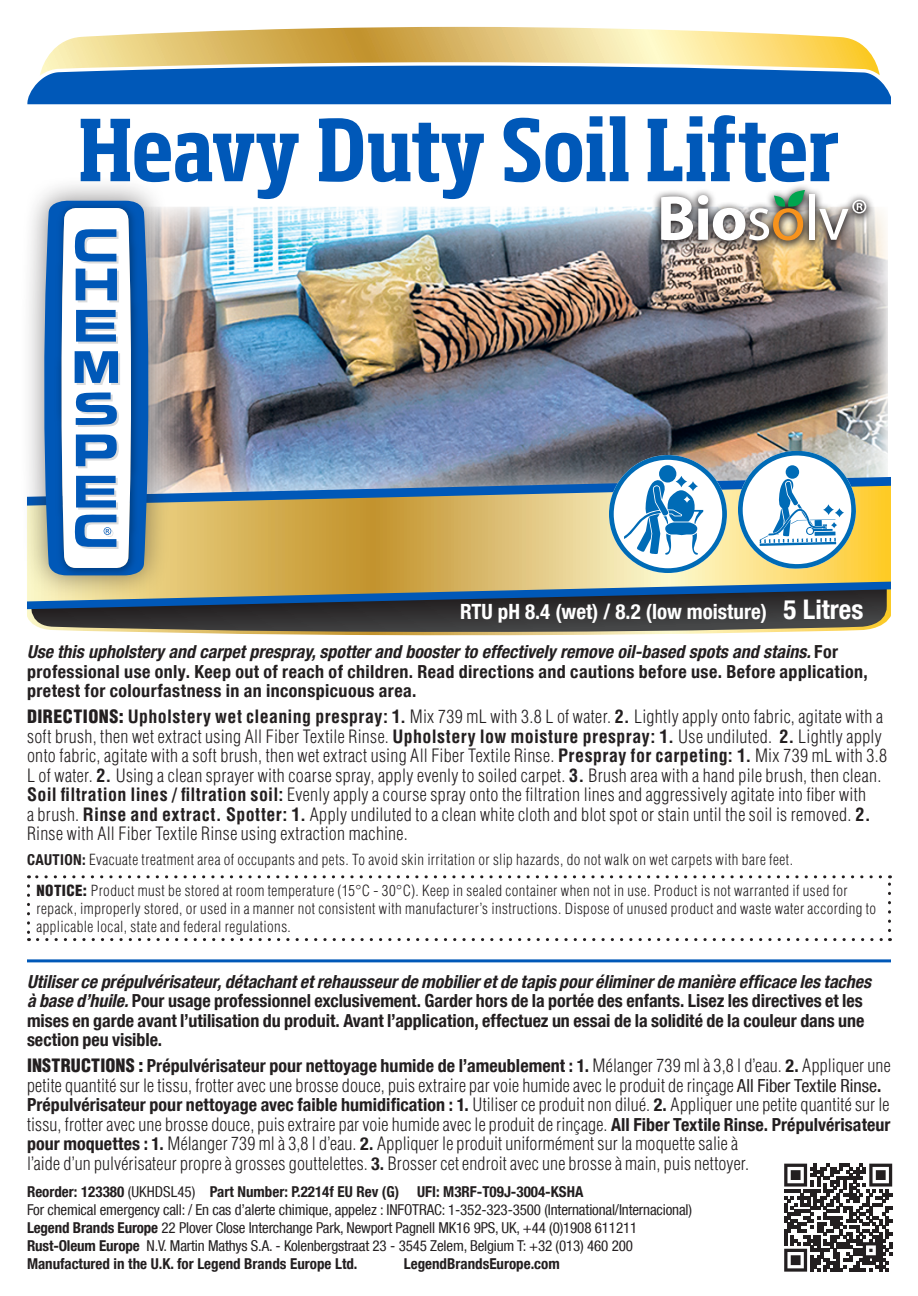
<style>
.page{position:relative;width:918px;height:1296px;background:#fff}
.page>*{position:absolute;margin:0;border:0;box-sizing:border-box;transform-origin:0 0}
.t1{font:700 condensed 84px "Soho Std";color:#0058b8}
.t2{font:700 condensed 21px "Helvetica Neue LT Com";color:#fff}
.t3{font:300 condensed 18px/19.5px "Helvetica LT Std";letter-spacing:.015em;color:#231f20}
.t4{font:700 condensed 18px/19.5px "Helvetica Neue LT Com";letter-spacing:.005em;color:#231f20}
.t5{font:700 condensed 18px/19.5px "Helvetica Neue LT Com";letter-spacing:.025em;color:#231f20}
.t6{font:300 condensed 15px/30.9px "Helvetica LT Std";letter-spacing:.03em;color:#231f20}
.t7{font:condensed 15px/18px "Helvetica Neue LT Com";letter-spacing:-.01em;color:#231f20}
.t8{font:700 condensed 15px "Helvetica Neue LT Com";color:#231f20}
.s1{font-size:27px}
.s2{font-style:italic}
.s3{font-weight:900}
.s4{font-weight:700}
.s5{font-family:"Helvetica Neue LT Com";font-weight:700}
.s6{font-family:"Helvetica LT Std";font-weight:900}
.s7{font-family:"Helvetica LT Std";font-weight:300}
.s8{font-family:"Helvetica Neue LT Com";font-weight:400}
</style>
<div class="page">
<svg style="left:27px;top:886px;width:3px;height:55px"></svg>
<svg style="left:37px;top:938px;width:854px;height:3px"></svg>
<svg style="left:888px;top:875px;width:3px;height:56px"></svg>
<svg style="left:28px;top:875px;width:853px;height:3px"></svg>
<hr style="left:27px;top:959px;width:864px;height:3px;background:#0058b8">
<svg style="left:784px;top:1164px;width:108px;height:108px"></svg>
<img style="left:173px;top:208px;width:714px;height:269px">
<svg style="left:27px;top:27px;width:864px;height:77px;background:#819ca5"></svg>
<svg style="left:27px;top:609px;width:864px;height:26px;background:#5e594f"></svg>
<svg style="left:27px;top:477px;width:864px;height:132px;background:#4c5d71"></svg>
<svg style="left:27px;top:486px;width:864px;height:115px;background:#b4a56e"></svg>
<div style="left:20px;top:176px;width:153px;height:424px;background:#231f20;opacity:.55"></div>
<svg style="left:44px;top:201px;width:104px;height:374px"></svg>
<svg style="left:737px;top:450px;width:120px;height:120px"></svg>
<img style="left:652px;top:186px;width:223px;height:65px">
<svg style="left:661px;top:190px;width:144px;height:50px"></svg>
<div style="left:809px;top:195px;width:6px;height:45px;background:#fff"></div>
<svg style="left:819px;top:200px;width:47px;height:40px"></svg>
<svg style="left:609px;top:455px;width:118px;height:118px"></svg>
<h1 class="t1" style="left:78px;top:97px;width:763px">Heavy Duty Soil Lifter</h1>
<p class="t2" style="left:460px;top:599px;width:405px">RTU pH 8.4 (wet) / 8.2 (low moisture) <span class="s1">5 Litres</span></p>
<p class="t5" style="left:27px;top:642px;width:842px"><span class="s2">Use this upholstery and carpet prespray, spotter and booster to effectively remove oil-based spots and stains.</span> For professional use only. Keep out of reach of children. Read directions and cautions before use. Before application, pretest for colourfastness in an inconspicuous area.</p>
<p class="t3" style="left:27px;top:707px;width:862px"><span class="s3">DIRECTIONS:</span> <span class="s4">Upholstery wet cleaning prespray: 1.</span> Mix 739 mL with 3.8 L of water. <span class="s4">2.</span> Lightly apply onto fabric, agitate with a soft brush, then wet extract using All Fiber Textile Rinse. <span class="s4">Upholstery low moisture prespray: 1.</span> Use undiluted. <span class="s4">2.</span> Lightly apply onto fabric, agitate with a soft brush, then wet extract using All Fiber Textile Rinse. <span class="s4">Prespray for carpeting: 1.</span> Mix 739 mL with 3.8<br>L of water. <span class="s4">2.</span> Using a clean sprayer with coarse spray, apply evenly to soiled carpet. <span class="s4">3.</span> Brush area with a hand pile brush, then clean.<br><span class="s4">Soil filtration lines / filtration soil:</span> Evenly apply a course spray onto the filtration lines and aggressively agitate into fiber with<br>a brush. <span class="s4">Rinse and extract. Spotter: 1.</span> Apply undiluted to a clean white cloth and blot spot or stain until the soil is removed. <span class="s4">2.<br></span>Rinse with All Fiber Textile Rinse using extraction machine.</p>
<p class="t6" style="left:36px;top:844px;width:813px;text-indent:-9px"><span class="s5">CAUTION:</span> Evacuate treatment area of occupants and pets. To avoid skin irritation or slip hazards, do not walk on wet carpets with bare feet.<br><span class="s3">NOTICE:</span> Product must be stored at room temperature (15°C - 30°C). Keep in sealed container when not in use. Product is not warranted if used for</p>
<p class="t6" style="left:36px;top:899px;width:841px;line-height:18px">repack, improperly stored, or used in a manner not consistent with manufacturer’s instructions. Dispose of unused product and waste water according to applicable local, state and federal regulations.</p>
<p class="t4" style="left:27px;top:972px;width:850px"><span class="s2">Utiliserceprépulvérisateur,détachantetrehausseurdemobilieretdetapispouréliminerdemanièreefficacelestaches àbased’huile.</span>Pour usage professionnel exclusivement. Garder hors de la portée des enfants. Lisez les directives et les mises en garde avant l’utilisation du produit. Avant l’application, effectuez un essai de la solidité de la couleur dans une section peu visible.</p>
<p class="t4" style="left:27px;top:1056px;width:865px"><span class="s6">INSTRUCTIONS :</span> Prépulvérisateur pour nettoyage humide de l’ameublement : 1. <span class="s7">Mélanger 739 ml à 3,8 l d’eau.</span> 2. <span class="s7">Appliquer une</span></p>
<p class="t3" style="left:27px;top:1075px;width:856px">petite quantité sur le tissu, frotter avec une brosse douce, puis extraire par voie humide avec le produit de rinçage <span class="s8">All Fiber Textile Rinse</span><span class="s5">.</span></p>
<p class="t4" style="left:27px;top:1095px;width:864px">Prépulvérisateur pour nettoyage avec faible humidification : 1. <span class="s7">Utiliser ce produit non dilué.</span> 2. <span class="s7">Appliquer une petite quantité sur le</span></p>
<p class="t3" style="left:27px;top:1114px;width:865px">tissu, frotter avec une brosse douce, puis extraire par voie humide avec le produit de rinçage. <span class="s5">All Fiber Textile Rinse. Prépulvérisateur pour moquettes : 1.</span> Mélanger 739 ml à 3,8 l d’eau. <span class="s5">2.</span> Appliquer le produit uniformément sur la moquette salie à<br>l’aide d’un pulvérisateur propre à grosses gouttelettes. <span class="s5">3.</span> Brosser cet endroit avec une brosse à main, puis nettoyer.</p>
<p class="t7" style="left:27px;top:1182px;width:667px"><span class="s4">Reorder: 123380</span> (UKHDSL45) <span class="s4">Part Number: P.2214f EU Rev (G) UFI: M3RF-T09J-3004-KSHA<br></span>For chemical emergency call: / En cas d’alerte chimique, appelez : INFOTRAC: 1-352-323-3500 (International/Internacional)<br><span class="s4">Legend Brands Europe</span> 22 Plover Close Interchange Park, Newport Pagnell MK16 9PS, UK, +44 (0)1908 611211<br><span class="s4">Rust-Oleum Europe</span> N.V. Martin Mathys S.A. - Kolenbergstraat 23 - 3545 Zelem, Belgium T: +32 (013) 460 200<br><span class="s4">Manufactured in the U.K. for Legend Brands Europe Ltd.</span></p>
<p class="t8" style="left:404px;top:1254px;width:158px">LegendBrandsEurope.com</p>
</div>
